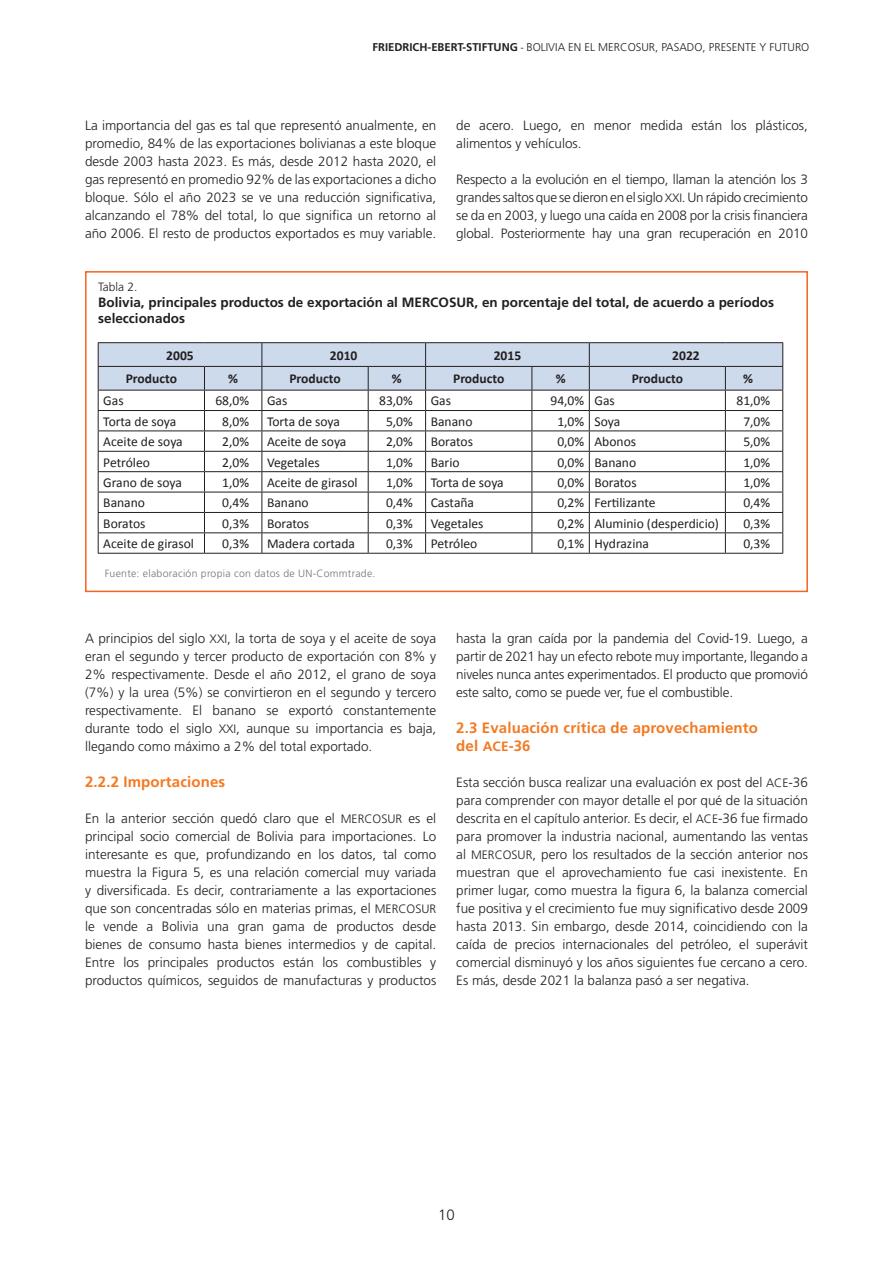
<style>
.page{position:relative;width:893px;height:1263px;background:#fff}
.page>*{position:absolute;margin:0;border:0;box-sizing:border-box;transform-origin:0 0}
.t1{font:700 15px/18px "Frutiger LT Std";letter-spacing:.01em;color:#f47921}
.t2{font:300 15px "Frutiger LT Std";color:#231f20}
.t3{font:13.65px "Calibri";color:#231f20}
.t4{font:700 13.65px "Calibri";color:#231f20}
.t5{font:300 13.5px/18px "Frutiger LT Std";color:#231f20;text-align:justify}
.t6{font:700 13.5px/16.2px "Frutiger LT Std";color:#231f20}
.t7{font:300 12px "Frutiger LT Std";color:#231f20}
.t8{font:300 11.25px "Frutiger LT Std";color:#231f20}
.t9{font:300 10.5px "Frutiger LT Std";letter-spacing:.025em;color:#737477}
.s1{font-weight:700}
.s2{font-family:"Franklin Gothic";font-weight:400}
.s3{font-family:"Frutiger LT Std Light SC900";font-weight:400;font-size:12.15px}
.s4{font-family:"Frutiger LT Std Bold SC900";font-weight:400;font-size:13.5px}
.s5{font-family:"Frutiger LT Std Bold SC900";font-weight:400}
</style>
<div class="page">
<div style="left:85px;top:271px;width:723px;height:321px;border:2px solid #f36421"></div>
<hr style="left:98px;top:342px;width:106px;height:1px;background:#231f20">
<hr style="left:204px;top:342px;width:58px;height:1px;background:#231f20">
<hr style="left:262px;top:342px;width:106px;height:1px;background:#231f20">
<hr style="left:368px;top:342px;width:58px;height:1px;background:#231f20">
<hr style="left:426px;top:342px;width:106px;height:1px;background:#231f20">
<hr style="left:532px;top:342px;width:57px;height:1px;background:#231f20">
<hr style="left:589px;top:342px;width:136px;height:1px;background:#231f20">
<hr style="left:725px;top:342px;width:58px;height:1px;background:#231f20">
<svg style="left:98px;top:343px;width:685px;height:210px"></svg>
<hr style="left:98px;top:553px;width:106px;height:1px;background:#231f20">
<hr style="left:204px;top:553px;width:58px;height:1px;background:#231f20">
<hr style="left:262px;top:553px;width:106px;height:1px;background:#231f20">
<hr style="left:368px;top:553px;width:58px;height:1px;background:#231f20">
<hr style="left:426px;top:553px;width:106px;height:1px;background:#231f20">
<hr style="left:532px;top:553px;width:57px;height:1px;background:#231f20">
<hr style="left:589px;top:553px;width:136px;height:1px;background:#231f20">
<hr style="left:725px;top:553px;width:58px;height:1px;background:#231f20">
<p class="t8" style="left:373px;top:41px;width:438px"><span class="s1">FRIEDRICH-EBERT-STIFTUNG</span> <span class="s2">-</span> BOLIVIA EN EL MERCOSUR, PASADO, PRESENTE Y FUTURO</p>
<p class="t5" style="left:85px;top:117px;width:353px">La importancia del gas es tal que representó anualmente, en promedio, 84% de las exportaciones bolivianas a este bloque desde 2003 hasta 2023. Es más, desde 2012 hasta 2020, el gas representó en promedio 92% de las exportaciones a dicho bloque. Sólo el año 2023 se ve una reducción significativa, alcanzando el 78% del total, lo que significa un retorno al año 2006. El resto de productos exportados es muy variable.</p>
<p class="t5" style="left:456px;top:117px;width:353px">de acero. Luego, en menor medida están los plásticos, alimentos y vehículos.</p>
<p class="t5" style="left:456px;top:171px;width:353px">Respecto a la evolución en el tiempo, llaman la atención los 3 grandes saltos que se dieron en el siglo <span class="s3">XXI</span>. Un rápido crecimiento se da en 2003, y luego una caída en 2008 por la crisis financiera global. Posteriormente hay una gran recuperación en 2010</p>
<p class="t7" style="left:98px;top:280px;width:41px">Tabla 2.</p>
<p class="t6" style="left:98px;top:294px;width:677px">Bolivia, principales productos de exportación al MERCOSUR, en porcentaje del total, de acuerdo a períodos seleccionados</p>
<p class="t4" style="left:166px;top:346px;width:29px">2005</p>
<p class="t4" style="left:330px;top:346px;width:29px">2010</p>
<p class="t4" style="left:494px;top:346px;width:29px">2015</p>
<p class="t4" style="left:672px;top:346px;width:29px">2022</p>
<p class="t4" style="left:126px;top:370px;width:53px">Producto</p>
<p class="t4" style="left:228px;top:370px;width:11px">%</p>
<p class="t4" style="left:289px;top:370px;width:53px">Producto</p>
<p class="t4" style="left:392px;top:370px;width:11px">%</p>
<p class="t4" style="left:453px;top:370px;width:53px">Producto</p>
<p class="t4" style="left:556px;top:370px;width:11px">%</p>
<p class="t4" style="left:632px;top:370px;width:53px">Producto</p>
<p class="t4" style="left:743px;top:370px;width:11px">%</p>
<p class="t3" style="left:103px;top:392px;width:22px">Gas</p>
<p class="t3" style="left:215px;top:392px;width:35px">68,0%</p>
<p class="t3" style="left:267px;top:392px;width:22px">Gas</p>
<p class="t3" style="left:379px;top:392px;width:35px">83,0%</p>
<p class="t3" style="left:431px;top:392px;width:22px">Gas</p>
<p class="t3" style="left:550px;top:392px;width:66px">94,0% Gas</p>
<p class="t3" style="left:736px;top:392px;width:35px">81,0%</p>
<p class="t3" style="left:103px;top:413px;width:75px">Torta de soya</p>
<p class="t3" style="left:222px;top:413px;width:28px">8,0%</p>
<p class="t3" style="left:267px;top:413px;width:75px">Torta de soya</p>
<p class="t3" style="left:386px;top:413px;width:28px">5,0%</p>
<p class="t3" style="left:431px;top:413px;width:43px">Banano</p>
<p class="t3" style="left:557px;top:413px;width:64px">1,0% Soya</p>
<p class="t3" style="left:743px;top:413px;width:28px">7,0%</p>
<p class="t3" style="left:103px;top:433px;width:81px">Aceite de soya</p>
<p class="t3" style="left:222px;top:433px;width:28px">2,0%</p>
<p class="t3" style="left:267px;top:433px;width:81px">Aceite de soya</p>
<p class="t3" style="left:386px;top:433px;width:28px">2,0%</p>
<p class="t3" style="left:431px;top:433px;width:44px">Boratos</p>
<p class="t3" style="left:557px;top:433px;width:80px">0,0% Abonos</p>
<p class="t3" style="left:743px;top:433px;width:28px">5,0%</p>
<p class="t3" style="left:103px;top:453px;width:48px">Petróleo</p>
<p class="t3" style="left:222px;top:453px;width:28px">2,0%</p>
<p class="t3" style="left:267px;top:453px;width:54px">Vegetales</p>
<p class="t3" style="left:386px;top:453px;width:28px">1,0%</p>
<p class="t3" style="left:431px;top:453px;width:30px">Bario</p>
<p class="t3" style="left:557px;top:453px;width:80px">0,0% Banano</p>
<p class="t3" style="left:743px;top:453px;width:28px">1,0%</p>
<p class="t3" style="left:103px;top:474px;width:80px">Grano de soya</p>
<p class="t3" style="left:222px;top:474px;width:28px">1,0%</p>
<p class="t3" style="left:267px;top:474px;width:92px">Aceite de girasol</p>
<p class="t3" style="left:386px;top:474px;width:28px">1,0%</p>
<p class="t3" style="left:431px;top:474px;width:75px">Torta de soya</p>
<p class="t3" style="left:557px;top:474px;width:81px">0,0% Boratos</p>
<p class="t3" style="left:743px;top:474px;width:28px">1,0%</p>
<p class="t3" style="left:103px;top:494px;width:43px">Banano</p>
<p class="t3" style="left:222px;top:494px;width:28px">0,4%</p>
<p class="t3" style="left:267px;top:494px;width:43px">Banano</p>
<p class="t3" style="left:386px;top:494px;width:28px">0,4%</p>
<p class="t3" style="left:431px;top:494px;width:45px">Castaña</p>
<p class="t3" style="left:557px;top:494px;width:100px">0,2% Fertilizante</p>
<p class="t3" style="left:743px;top:494px;width:28px">0,4%</p>
<p class="t3" style="left:103px;top:515px;width:44px">Boratos</p>
<p class="t3" style="left:222px;top:515px;width:28px">0,3%</p>
<p class="t3" style="left:267px;top:515px;width:44px">Boratos</p>
<p class="t3" style="left:386px;top:515px;width:28px">0,3%</p>
<p class="t3" style="left:431px;top:515px;width:54px">Vegetales</p>
<p class="t3" style="left:557px;top:515px;width:163px">0,2% Aluminio (desperdicio)</p>
<p class="t3" style="left:743px;top:515px;width:28px">0,3%</p>
<p class="t3" style="left:103px;top:535px;width:92px">Aceite de girasol</p>
<p class="t3" style="left:222px;top:535px;width:28px">0,3%</p>
<p class="t3" style="left:267px;top:535px;width:90px">Madera cortada</p>
<p class="t3" style="left:386px;top:535px;width:28px">0,3%</p>
<p class="t3" style="left:431px;top:535px;width:48px">Petróleo</p>
<p class="t3" style="left:557px;top:535px;width:93px">0,1% Hydrazina</p>
<p class="t3" style="left:743px;top:535px;width:28px">0,3%</p>
<p class="t9" style="left:105px;top:567px;width:272px">Fuente: elaboración propia con datos de UN-Commtrade.</p>
<p class="t5" style="left:85px;top:629px;width:353px">A principios del siglo <span class="s3">XXI</span>, la torta de soya y el aceite de soya eran el segundo y tercer producto de exportación con 8% y 2% respectivamente. Desde el año 2012, el grano de soya (7%) y la urea (5%) se convirtieron en el segundo y tercero respectivamente. El banano se exportó constantemente durante todo el siglo <span class="s3">XXI</span>, aunque su importancia es baja, llegando como máximo a 2% del total exportado.</p>
<p class="t1" style="left:85px;top:772px;width:142px">2.2.2 Importaciones</p>
<p class="t5" style="left:85px;top:809px;width:353px">En la anterior sección quedó claro que el <span class="s3">MERCOSUR</span> es el principal socio comercial de Bolivia para importaciones. Lo interesante es que, profundizando en los datos, tal como muestra la Figura 5, es una relación comercial muy variada y diversificada. Es decir, contrariamente a las exportaciones que son concentradas sólo en materias primas, el <span class="s3">MERCOSUR </span>le vende a Bolivia una gran gama de productos desde bienes de consumo hasta bienes intermedios y de capital.<br>Entre los principales productos están los combustibles y productos químicos, seguidos de manufacturas y productos</p>
<p class="t5" style="left:456px;top:629px;width:353px">hasta la gran caída por la pandemia del Covid-19. Luego, a partir de 2021 hay un efecto rebote muy importante, llegando a niveles nunca antes experimentados. El producto que promovió este salto, como se puede ver, fue el combustible.</p>
<p class="t1" style="left:456px;top:718px;width:303px">2.3 Evaluación crítica de aprovechamiento del <span class="s4">Ace</span><span class="s5">-</span>36</p>
<p class="t5" style="left:456px;top:773px;width:353px">Esta sección busca realizar una evaluación ex post del <span class="s3">ACE</span>-36 para comprender con mayor detalle el por qué de la situación descrita en el capítulo anterior. Es decir, el <span class="s3">ACE</span>-36 fue firmado para promover la industria nacional, aumentando las ventas al <span class="s3">MERCOSUR</span>, pero los resultados de la sección anterior nos muestran que el aprovechamiento fue casi inexistente. En primer lugar, como muestra la figura 6, la balanza comercial fue positiva y el crecimiento fue muy significativo desde 2009 hasta 2013. Sin embargo, desde 2014, coincidiendo con la caída de precios internacionales del petróleo, el superávit comercial disminuyó y los años siguientes fue cercano a cero.<br>Es más, desde 2021 la balanza pasó a ser negativa.</p>
<p class="t2" style="left:438px;top:1206px;width:18px">10</p>
</div>
